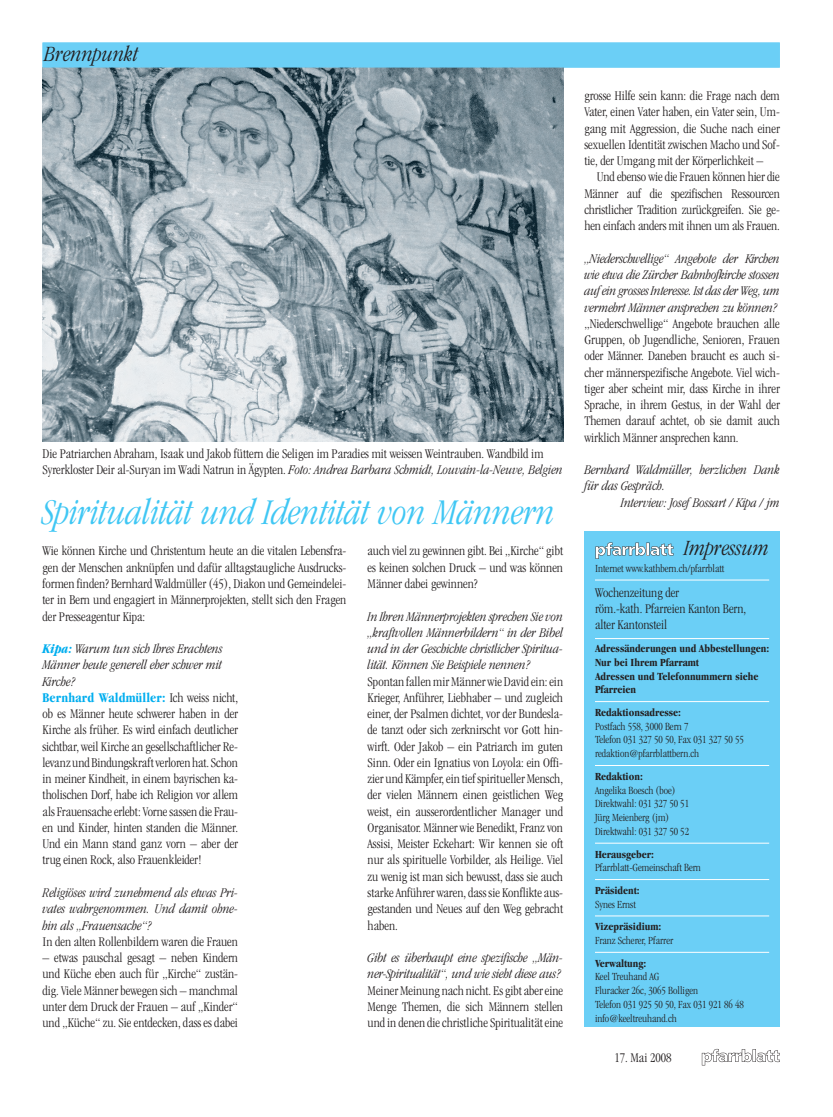
<style>
.page{position:relative;width:833px;height:1117px;background:#fff}
.page>*{position:absolute;margin:0;border:0;box-sizing:border-box;transform-origin:0 0}
.t1{font:italic 300 condensed 37.5px "Garamond";color:#40c7f4}
.t2{font:italic 300 condensed 22.5px "Garamond";color:#231f20}
.t3{font:300 condensed 13.75px/16.2px "Garamond";color:#231f20}
.t4{font:italic 300 condensed 13.75px/16.2px "Garamond";color:#231f20}
.t5{font:300 condensed 11.25px/13.8px "Garamond";color:#231f20}
.t6{font:700 condensed 11.25px/13.8px "Garamond";color:#231f20}
.s1{font-style:italic}
.s2{font-weight:700;font-style:italic;color:#00aeef}
.s3{font-weight:700;color:#00aeef}
.s4{font-style:normal}
.s5{font-weight:700}
.s6{font-weight:300}
</style>
<div class="page">
<svg style="left:702px;top:1048px;width:78px;height:17px"></svg>
<img style="left:43px;top:68px;width:520px;height:373px">
<div style="left:584px;top:531px;width:196px;height:495px;background:#6bcff6"></div>
<hr style="left:595px;top:579px;width:174px;height:1px;background:#fff">
<hr style="left:595px;top:638px;width:174px;height:1px;background:#fff">
<hr style="left:595px;top:701px;width:174px;height:1px;background:#fff">
<hr style="left:595px;top:765px;width:174px;height:1px;background:#fff">
<hr style="left:595px;top:842px;width:174px;height:1px;background:#fff">
<hr style="left:595px;top:879px;width:174px;height:1px;background:#fff">
<hr style="left:595px;top:915px;width:174px;height:1px;background:#fff">
<hr style="left:595px;top:951px;width:174px;height:1px;background:#fff">
<svg style="left:595px;top:542px;width:78px;height:16px"></svg>
<div style="left:43px;top:43px;width:737px;height:25px;background:#6bcff6"></div>
<p class="t2" style="left:44px;top:45px;width:95px">Brennpunkt</p>
<p class="t3" style="left:43px;top:446px;width:522px">Die Patriarchen Abraham, Isaak und Jakob füttern die Seligen im Paradies mit weissen Weintrauben. Wandbild im<br>Syrerkloster Deir al-Suryan im Wadi Natrun in Ägypten. <span class="s1">Foto: Andrea Barbara Schmidt, Louvain-la-Neuve, Belgien</span></p>
<p class="t1" style="left:43px;top:497px;width:514px">Spiritualität und Identität von Männern</p>
<p class="t3" style="left:43px;top:544px;width:305px;text-align:justify">Wie können Kirche und Christentum heute an die vitalen Lebensfra&shy;gen der Menschen anknüpfen und dafür alltagstaugliche Ausdrucks&shy;formen finden? Bernhard Waldmüller (45), Diakon und Gemeindelei&shy;ter in Bern und engagiert in Männerprojekten, stellt sich den Fragen der Presseagentur Kipa:</p>
<p class="t3" style="left:367px;top:544px;width:197px;text-align:justify">auch viel zu gewinnen gibt. Bei „Kirche“ gibt es keinen solchen Druck – und was können Männer dabei gewinnen?</p>
<p class="t3" style="left:367px;top:609px;width:197px"><span class="s1">In Ihren Männerprojekten sprechen Sie von „kraftvollen Männerbildern“ in der Bibel und in der Geschichte christlicher Spiritua&shy;lität. Können Sie Beispiele nennen?<br></span>Spontan fallen mir Männer wie David ein: ein Krieger, Anführer, Liebhaber – und zugleich einer, der Psalmen dichtet, vor der Bundesla&shy;de tanzt oder sich zerknirscht vor Gott hin&shy;wirft. Oder Jakob – ein Patriarch im guten Sinn. Oder ein Ignatius von Loyola: ein Offi&shy;zier und Kämpfer, ein tief spiritueller Mensch, der vielen Männern einen geistlichen Weg weist, ein ausserordentlicher Manager und Organisator. Männer wie Benedikt, Franz von Assisi, Meister Eckehart: Wir kennen sie oft nur als spirituelle Vorbilder, als Heilige. Viel zu wenig ist man sich bewusst, dass sie auch starke Anführer waren, dass sie Konflikte aus&shy;gestanden und Neues auf den Weg gebracht haben.</p>
<p class="t3" style="left:367px;top:950px;width:197px"><span class="s1">Gibt es überhaupt eine spezifische „Män&shy;ner-Spiritualität“, und wie sieht diese aus?<br></span>Meiner Meinung nach nicht. Es gibt aber eine Menge Themen, die sich Männern stellen und in denen die christliche Spiritualität eine</p>
<p class="t3" style="left:43px;top:641px;width:197px"><span class="s2">Kipa:</span> <span class="s1">Warum tun sich Ihres Erachtens Männer heute generell eher schwer mit Kirche?<br></span><span class="s3">Bernhard Waldmüller:</span> Ich weiss nicht, ob es Männer heute schwerer haben in der Kirche als früher. Es wird einfach deutlicher sichtbar, weil Kirche an gesellschaftlicher Re&shy;levanz und Bindungskraft verloren hat. Schon in meiner Kindheit, in einem bayrischen ka&shy;tholischen Dorf, habe ich Religion vor allem als Frauensache erlebt: Vorne sassen die Frau&shy;en und Kinder, hinten standen die Männer.<br>Und ein Mann stand ganz vorn – aber der trug einen Rock, also Frauenkleider!</p>
<p class="t4" style="left:43px;top:885px;width:197px">Religiöses wird zunehmend als etwas Pri&shy;vates wahrgenommen. Und damit ohne&shy;hin als „Frauensache“?<br><span class="s4">In den alten Rollenbildern waren die Frauen</span></p>
<p class="t3" style="left:43px;top:950px;width:197px;text-align:justify">– etwas pauschal gesagt – neben Kindern und Küche eben auch für „Kirche“ zustän&shy;dig. Viele Männer bewegen sich – manchmal unter dem Druck der Frauen – auf „Kinder“ und „Küche“ zu. Sie entdecken, dass es dabei</p>
<p class="t3" style="left:584px;top:89px;width:197px">grosse Hilfe sein kann: die Frage nach dem</p>
<p class="t3" style="left:584px;top:105px;width:197px">Vater, einen Vater haben, ein Vater sein, Um-</p>
<p class="t3" style="left:584px;top:121px;width:197px">gang mit Aggression, die Suche nach einer</p>
<p class="t3" style="left:584px;top:137px;width:197px">sexuellen Identität zwischen Macho und Sof-</p>
<p class="t3" style="left:584px;top:154px;width:181px">tie, der Umgang mit der Körperlichkeit –</p>
<p class="t3" style="left:597px;top:170px;width:184px">Und ebenso wie die Frauen können hier die</p>
<p class="t3" style="left:584px;top:186px;width:197px">Männer auf die spezifischen Ressourcen</p>
<p class="t3" style="left:584px;top:202px;width:197px">christlicher Tradition zurückgreifen. Sie ge-</p>
<p class="t3" style="left:584px;top:219px;width:197px">hen einfach anders mit ihnen um als Frauen.</p>
<p class="t3" style="left:584px;top:251px;width:197px"><span class="s1">„Niederschwellige“ Angebote der Kirchen wie etwa die Zürcher Bahnhofkirche stossen auf ein grosses Interesse. Ist das der Weg, um vermehrt Männer ansprechen zu können? </span>„Niederschwellige“ Angebote brauchen alle Gruppen, ob Jugendliche, Senioren, Frauen oder Männer. Daneben braucht es auch si&shy;cher männerspezifische Angebote. Viel wich&shy;tiger aber scheint mir, dass Kirche in ihrer Sprache, in ihrem Gestus, in der Wahl der Themen darauf achtet, ob sie damit auch wirklich Männer ansprechen kann.</p>
<p class="t4" style="left:584px;top:462px;width:197px">Bernhard Waldmüller, herzlichen Dank</p>
<p class="t4" style="left:584px;top:478px;width:82px">für das Gespräch.</p>
<p class="t4" style="left:621px;top:495px;width:160px">Interview: Josef Bossart / Kipa / jm</p>
<p class="t2" style="left:684px;top:539px;width:86px">Impressum</p>
<p class="t5" style="left:595px;top:562px;width:131px">Internet www.kathbern.ch/pfarrblatt</p>
<p class="t3" style="left:595px;top:585px;width:153px">Wochenzeitung der<br>röm.-kath. Pfarreien Kanton Bern, alter Kantonsteil</p>
<p class="t6" style="left:595px;top:642px;width:176px">Adressänderungen und Abbestellungen:<br>Nur bei Ihrem Pfarramt<br>Adressen und Telefonnummern siehe<br>Pfarreien</p>
<p class="t5" style="left:595px;top:706px;width:150px"><span class="s5">Redaktionsadresse:<br></span>Postfach 558, 3000 Bern 7<br>Telefon 031 327 50 50, Fax 031 327 50 55 redaktion@pfarrblattbern.ch</p>
<p class="t5" style="left:595px;top:770px;width:96px"><span class="s5">Redaktion:<br></span>Angelika Boesch (boe)<br>Direktwahl: 031 327 50 51<br>Jürg Meienberg (jm)<br>Direktwahl: 031 327 50 52</p>
<p class="t5" style="left:595px;top:847px;width:107px"><span class="s5">Herausgeber:<br></span>Pfarrblatt-Gemeinschaft Bern</p>
<p class="t6" style="left:595px;top:884px;width:46px">Präsident:<br><span class="s6">Synes Ernst</span></p>
<p class="t5" style="left:595px;top:920px;width:80px"><span class="s5">Vizepräsidium:<br></span>Franz Scherer, Pfarrer</p>
<p class="t5" style="left:595px;top:956px;width:150px"><span class="s5">Verwaltung:<br></span>Keel Treuhand AG<br>Fluracker 26c, 3065 Bolligen<br>Telefon 031 925 50 50, Fax 031 921 86 48 info@keeltreuhand.ch</p>
<p class="t3" style="left:614px;top:1050px;width:58px">17. Mai 2008</p>
</div>
